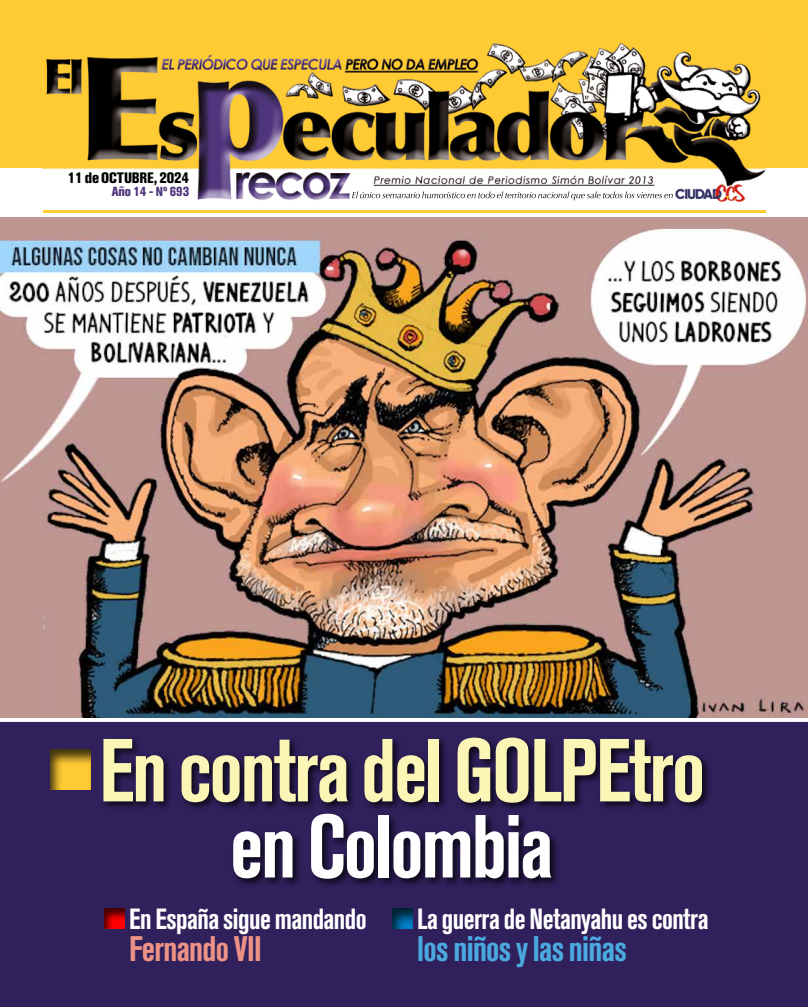
<style>
.page{position:relative;width:808px;height:1007px;background:#fff}
.page>*{position:absolute;margin:0;border:0;box-sizing:border-box;transform-origin:0 0}
.t1{font:700 condensed 88.4px "Akzidenz Grotesk BQ";letter-spacing:-.025em;color:#fbf5b6;scale:.95 1}
.t2{font:700 condensed 88.4px "Akzidenz Grotesk BQ";letter-spacing:-.025em;color:#fff;scale:.95 1}
.t3{font:700 condensed 35.2px "Akzidenz Grotesk BQ";letter-spacing:-.02em;color:#4aaae0;scale:.95 1}
.t4{font:700 condensed 35.2px "Akzidenz Grotesk BQ";letter-spacing:-.02em;color:#ec9287;scale:.95 1}
.t5{font:700 condensed 28.9px "Akzidenz Grotesk BQ";letter-spacing:-.02em;color:#fff;scale:.95 1}
.t6{font:15px "Akzidenz Grotesk BQ X Bd Cnd Alt";letter-spacing:-.01em;color:#000}
.t7{font:13px "Akzidenz Grotesk BQ X Bd Cnd Alt";letter-spacing:-.01em;color:#4f367b}
</style>
<div class="page">
<div style="left:0;top:0;width:808px;height:168px;background:#fecb34"></div>
<img style="left:43px;top:43px;width:722px;height:159px">
<div style="left:352px;top:191px;width:322px;height:10px;background:#fff"></div>
<svg style="left:352px;top:191px;width:321px;height:9px"></svg>
<hr style="left:43px;top:210px;width:722px;height:3px;background:#fecb34">
<div style="left:0;top:721px;width:808px;height:285px;background:#30205b"></div>
<div style="left:103px;top:906px;width:22px;height:23px;background:#000;opacity:.75"></div>
<div style="left:391px;top:906px;width:22px;height:23px;background:#000;opacity:.75"></div>
<div style="left:50px;top:749px;width:42px;height:42px;background:#000;opacity:.75"></div>
<div style="left:100px;top:734px;width:612px;height:154px;background:#000;opacity:.75"></div>
<img style="left:0;top:217px;width:808px;height:500px">
<p class="t6" style="left:68px;top:169px;width:123px">11 de OCTUBRE, 2024</p>
<p class="t7" style="left:112px;top:184px;width:79px">Año 14 - Nº 693</p>
<h1 class="t1" style="left:99px;top:720px;width:639px">En contra del GOLPEtro</h1>
<h1 class="t2" style="left:230px;top:796px;width:342px">en Colombia</h1>
<p class="t5" style="left:129px;top:901px;width:251px">En España sigue mandando</p>
<p class="t4" style="left:129px;top:928px;width:141px">Fernando VII</p>
<p class="t5" style="left:417px;top:901px;width:308px">La guerra de Netanyahu es contra</p>
<p class="t3" style="left:417px;top:928px;width:222px">los niños y las niñas</p>
</div>
